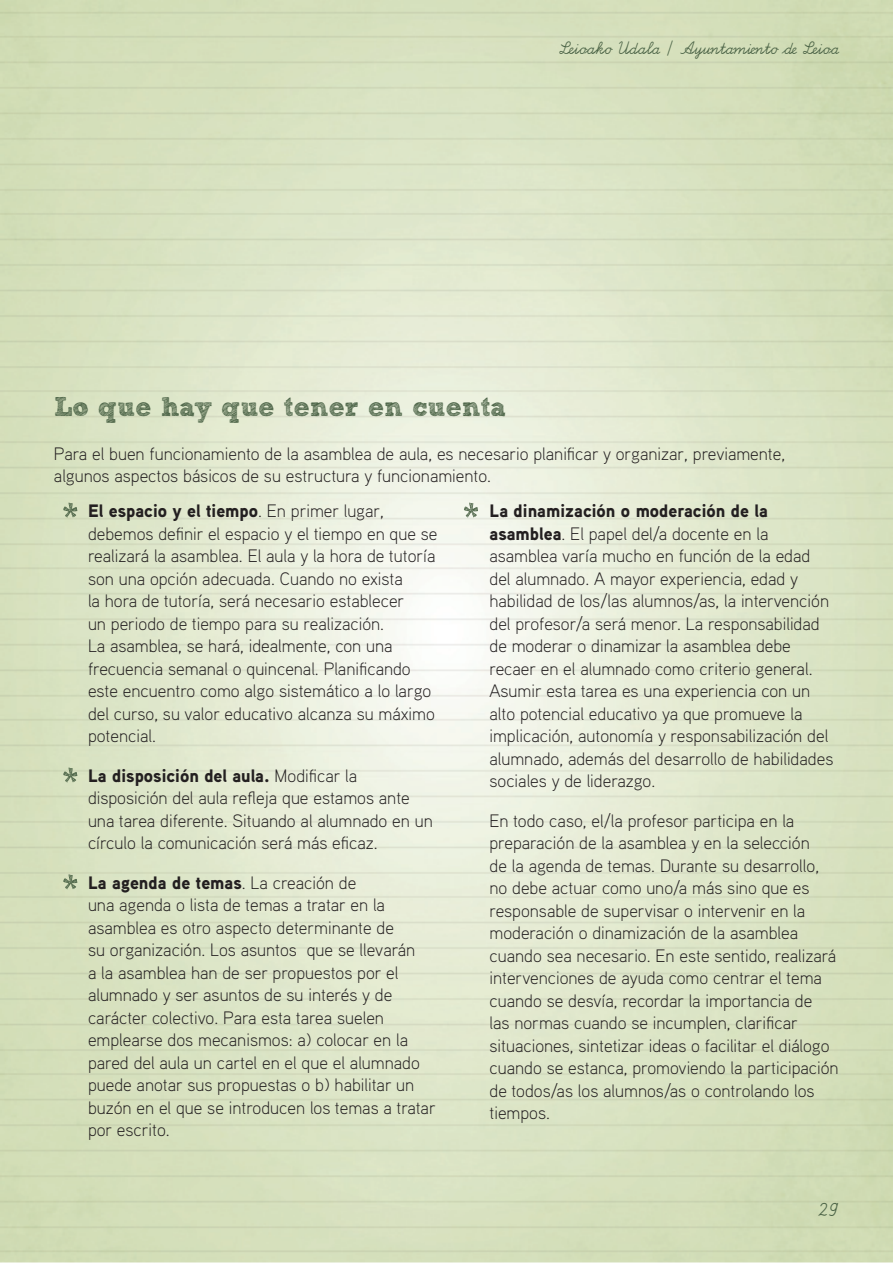
<style>
.page{position:relative;width:893px;height:1263px;background:#fff}
.page>*{position:absolute;margin:0;border:0;box-sizing:border-box;transform-origin:0 0}
.t1{font:27px "Sketch Rockwell";color:#4b6346}
.t2{font:21px "LA El";color:#4b6346}
.t3{font:18px/22.5px "Aaux Pro Light OSF";color:#231f20}
.t4{font:900 18px "Aaux Pro";color:#231f20}
.t5{font:18px "LA El";color:#4b6346}
.s1{font-family:"Aaux Pro Light OSF";font-weight:400}
.s2{font-family:"Aaux Pro";font-weight:900}
</style>
<div class="page">
<svg style="left:63px;top:503px;width:14px;height:15px"></svg>
<svg style="left:63px;top:767px;width:14px;height:15px"></svg>
<svg style="left:63px;top:874px;width:14px;height:15px"></svg>
<svg style="left:464px;top:503px;width:14px;height:15px"></svg>
<p class="t5" style="left:559px;top:38px;width:282px">Leioako Udala / Ayuntamiento de Leioa</p>
<h1 class="t1" style="left:54px;top:392px;width:454px">Lo que hay que tener en cuenta</h1>
<p class="t3" style="left:54px;top:441px;width:733px">Para el buen funcionamiento de la asamblea de aula, es necesario planificar y organizar, previamente, algunos aspectos básicos de su estructura y funcionamiento.</p>
<p class="t4" style="left:88px;top:499px;width:297px">El espacio y el tiempo<span class="s1">. En primer lugar,</span></p>
<p class="t3" style="left:88px;top:522px;width:351px">debemos definir el espacio y el tiempo en que se realizará la asamblea. El aula y la hora de tutoría son una opción adecuada. Cuando no exista<br>la hora de tutoría, será necesario establecer<br>un periodo de tiempo para su realización.<br>La asamblea, se hará, idealmente, con una frecuencia semanal o quincenal. Planificando este encuentro como algo sistemático a lo largo del curso, su valor educativo alcanza su máximo potencial.</p>
<p class="t4" style="left:88px;top:764px;width:271px">La disposición del aula. <span class="s1">Modificar la</span></p>
<p class="t3" style="left:88px;top:786px;width:346px">disposición del aula refleja que estamos ante una tarea diferente. Situando al alumnado en un círculo la comunicación será más eficaz.</p>
<p class="t4" style="left:88px;top:871px;width:270px">La agenda de temas<span class="s1">. La creación de</span></p>
<p class="t3" style="left:88px;top:893px;width:349px">una agenda o lista de temas a tratar en la asamblea es otro aspecto determinante de<br>su organización. Los asuntos que se llevarán<br>a la asamblea han de ser propuestos por el alumnado y ser asuntos de su interés y de carácter colectivo. Para esta tarea suelen emplearse dos mecanismos: a) colocar en la pared del aula un cartel en el que el alumnado puede anotar sus propuestas o b) habilitar un buzón en el que se introducen los temas a tratar por escrito.</p>
<p class="t4" style="left:489px;top:499px;width:280px">La dinamización o moderación de la</p>
<p class="t3" style="left:489px;top:522px;width:345px"><span class="s2">asamblea</span>. El papel del/a docente en la asamblea varía mucho en función de la edad del alumnado. A mayor experiencia, edad y habilidad de los/las alumnos/as, la intervención del profesor/a será menor. La responsabilidad de moderar o dinamizar la asamblea debe recaer en el alumnado como criterio general.<br>Asumir esta tarea es una experiencia con un alto potencial educativo ya que promueve la implicación, autonomía y responsabilización del alumnado, además del desarrollo de habilidades sociales y de liderazgo.</p>
<p class="t3" style="left:489px;top:809px;width:351px">En todo caso, el/la profesor participa en la preparación de la asamblea y en la selección<br>de la agenda de temas. Durante su desarrollo, no debe actuar como uno/a más sino que es responsable de supervisar o intervenir en la moderación o dinamización de la asamblea cuando sea necesario. En este sentido, realizará intervenciones de ayuda como centrar el tema cuando se desvía, recordar la importancia de<br>las normas cuando se incumplen, clarificar situaciones, sintetizar ideas o facilitar el diálogo cuando se estanca, promoviendo la participación de todos/as los alumnos/as o controlando los tiempos.</p>
<p class="t2" style="left:818px;top:1197px;width:23px">29</p>
</div>
